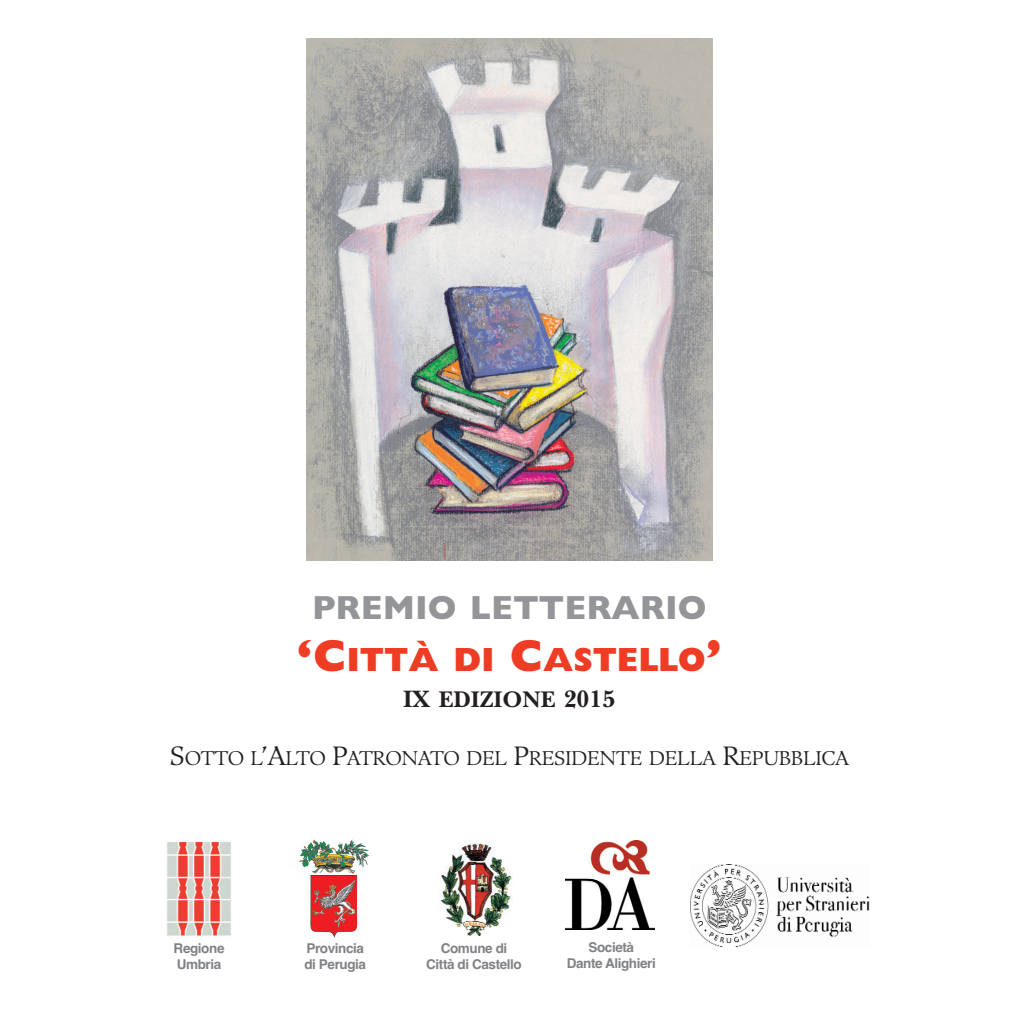
<style>
.page{position:relative;width:1021px;height:1021px;background:#fff}
.page>*{position:absolute;margin:0;border:0;box-sizing:border-box;transform-origin:0 0}
.t1{font:700 33.75px/51.8px "Gill Sans";color:#939598;text-align:center}
.t2{font:700 23.62px "New Baskerville";color:#231f20}
.t3{font:19.35px "Guardi";letter-spacing:-.025em;color:#231f20}
.t4{font:700 13.5px/16.2px "Helvetica";letter-spacing:-.03em;color:#808285;text-align:center}
.s1{font-weight:800;font-size:45px;color:#ef3c25}
.s2{font-weight:800;color:#ef3c25}
.s3{font-size:24.75px}
.s4{font-size:25.88px}
</style>
<div class="page">
<img style="left:306px;top:39px;width:406px;height:521px">
<img style="left:439px;top:841px;width:73px;height:95px">
<img style="left:302px;top:839px;width:67px;height:34px">
<img style="left:565px;top:841px;width:89px;height:88px">
<img style="left:167px;top:842px;width:64px;height:95px">
<img style="left:690px;top:864px;width:178px;height:83px">
<h1 class="t1" style="left:296px;top:586px;width:427px">PREMIO LETTERARIO <span class="s1">‘C</span><span class="s2">ITTÀ DI</span> <span class="s1">C</span><span class="s2">ASTELLO</span><span class="s1">’</span></h1>
<h2 class="t2" style="left:403px;top:691px;width:213px"><span class="s3">IX</span> EDIZIONE <span class="s3">2015</span></h2>
<h3 class="t3" style="left:170px;top:750px;width:680px"><span class="s4">S</span>OTTO L<span class="s4">’A</span>LTO <span class="s4">P</span>ATRONATO DEL <span class="s4">P</span>RESIDENTE DELLA <span class="s4">R</span>EPUBBLICA</h3>
<p class="t4" style="left:174px;top:941px;width:52px;text-align:left">Regione<br>Umbria</p>
<p class="t4" style="left:566px;top:940px;width:91px">Società<br>Dante Alighieri</p>
<p class="t4" style="left:426px;top:941px;width:97px">Comune di<br>Città di Castello</p>
<p class="t4" style="left:304px;top:941px;width:63px;text-align:left">Provincia di Perugia</p>
</div>
